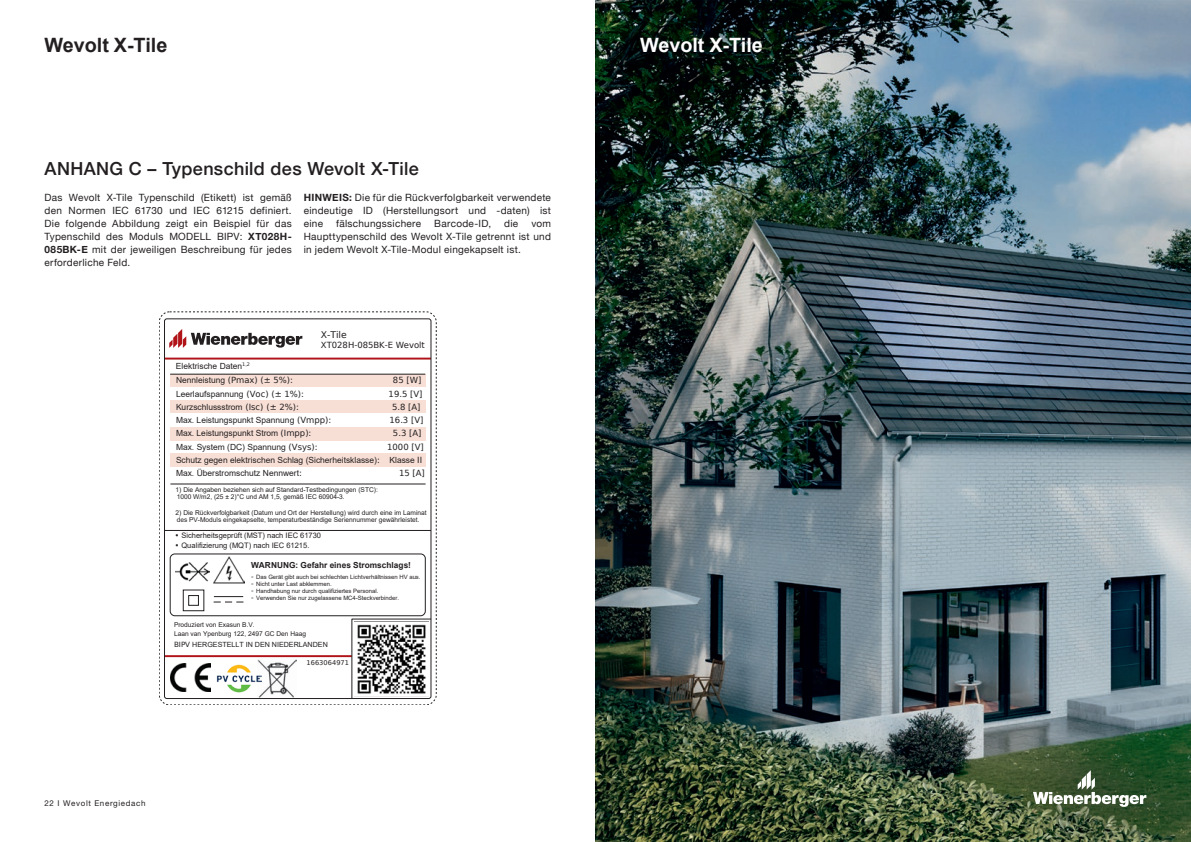
<style>
.page{position:relative;width:1191px;height:842px;background:#fff}
.page>*{position:absolute;margin:0;border:0;box-sizing:border-box;transform-origin:0 0}
.t1{font:700 19.8px "Arial";color:#231f20}
.t2{font:700 19.8px "Arial";color:#fff}
.t3{font:500 18px "Helvetica Neue";letter-spacing:.02em;color:#231f20}
.t4{font:10px/13px "Helvetica Neue";letter-spacing:.025em;color:#231f20;text-align:justify}
.t5{font:9.2px "DejaVu Sans";color:#231f20}
.t6{font:8.4px/14.5px "Arial";color:#231f20}
.t7{font:8.4px "DejaVu Sans";letter-spacing:.005em;color:#231f20}
.t8{font:700 8.3px "Arial";color:#231f20}
.t9{font:8px "Helvetica Neue LT Pro";letter-spacing:.08em;color:#231f20}
.t10{font:7.5px "Arial";color:#231f20}
.t11{font:7.1px "Arial";color:#231f20}
.t12{font:6.6px/7.6px "Arial";color:#231f20}
.t13{font:6.6px "DejaVu Sans";letter-spacing:.005em;color:#231f20}
.t14{font:5.9px "Arial";color:#231f20}
.s1{font-weight:700}
.s2{font-family:"DejaVu Sans"}
.s3{font-family:"DejaVu Sans";font-size:7.3px}
</style>
<div class="page">
<svg style="left:159px;top:312px;width:278px;height:393px"></svg>
<div style="left:170px;top:554px;width:255px;height:62px;border:1px solid #231f20;border-radius:4px"></div>
<img style="left:258px;top:659px;width:38px;height:38px">
<img style="left:354px;top:621px;width:75px;height:75px">
<img style="left:216px;top:665px;width:46px;height:28px">
<img style="left:595px;top:0;width:596px;height:842px">
<div style="left:986px;top:727px;width:205px;height:115px;background:#231f20;opacity:.5"></div>
<svg style="left:1033px;top:770px;width:113px;height:37px"></svg>
<h1 class="t1" style="left:45px;top:32px;width:124px">Wevolt X-Tile</h1>
<h1 class="t2" style="left:640px;top:32px;width:124px">Wevolt X-Tile</h1>
<h2 class="t3" style="left:45px;top:154px;width:375px">ANHANG C – Typenschild des Wevolt X-Tile</h2>
<p class="t4" style="left:45px;top:191px;width:249px">Das Wevolt X-Tile Typenschild (Etikett) ist gemäß den Normen IEC 61730 und IEC 61215 definiert.<br>Die folgende Abbildung zeigt ein Beispiel für das Typenschild des Moduls MODELL BIPV: <span class="s1">XT028H-085BK-E</span> mit der jeweiligen Beschreibung für jedes erforderliche Feld.</p>
<p class="t4" style="left:304px;top:191px;width:249px"><span class="s1">HINWEIS:</span> Die für die Rückverfolgbarkeit verwendete eindeutige ID (Herstellungsort und -daten) ist eine</p>
<p class="t4" style="left:336px;top:217px;width:87px">fälschungssichere</p>
<p class="t4" style="left:434px;top:217px;width:58px">Barcode-ID,</p>
<p class="t4" style="left:504px;top:217px;width:16px">die</p>
<p class="t4" style="left:304px;top:217px;width:249px;text-indent:227px">vom Haupttypenschild des Wevolt X-Tile getrennt ist und in jedem Wevolt X-Tile-Modul eingekapselt ist.</p>
<p class="t6" style="left:176px;top:359px;width:119px">Elektrische Daten<sup>1,2<br></sup>Nennleistung <span class="s2">(Pmax) (± 5%):</span></p>
<p class="t6" style="left:176px;top:386px;width:129px">Leerlaufspannung <span class="s2">(Voc) (± 1%):</span></p>
<p class="t6" style="left:176px;top:400px;width:124px">Kurzschlussstrom <span class="s2">(Isc) (± 2%):</span></p>
<p class="t5" style="left:321px;top:331px;width:27px">X-Tile</p>
<p class="t7" style="left:321px;top:342px;width:105px">XT028H-085BK-E Wevolt</p>
<p class="t7" style="left:393px;top:377px;width:30px">85 [W]</p>
<p class="t7" style="left:388px;top:391px;width:35px">19.5 [V]</p>
<p class="t7" style="left:392px;top:403px;width:30px">5.8 [A]</p>
<p class="t6" style="left:176px;top:413px;width:157px">Max. Leistungspunkt Spannung <span class="s2">(Vmpp):</span></p>
<p class="t6" style="left:176px;top:426px;width:137px">Max. Leistungspunkt Strom <span class="s2">(Impp):</span></p>
<p class="t7" style="left:389px;top:416px;width:35px">16.3 [V]</p>
<p class="t7" style="left:393px;top:430px;width:30px">5.3 [A]</p>
<p class="t6" style="left:176px;top:439px;width:143px">Max. System (DC) Spannung <span class="s2">(Vsys):</span></p>
<p class="t7" style="left:387px;top:443px;width:38px">1000 [V]</p>
<p class="t6" style="left:176px;top:453px;width:248px;line-height:13.3px">Schutz gegen elektrischen Schlag (Sicherheitsklasse)<span class="s2">:</span> Klasse <span class="s2">II<br></span>Max. Überstromschutz Nennwert<span class="s2">:</span></p>
<p class="t7" style="left:399px;top:470px;width:27px">15 [A]</p>
<p class="t12" style="left:175px;top:485px;width:204px">1) Die Angaben beziehen sich auf Standard-Testbedingungen (STC):<br>1000 W/m2, (25 ± 2)°C und AM 1,5, gemäß IEC 60904-3.</p>
<p class="t12" style="left:175px;top:508px;width:253px">2) Die Rückverfolgbarkeit (Datum und Ort der Herstellung) wird durch eine im Laminat des PV-Moduls eingekapselte, temperaturbeständige Seriennummer gewährleistet.</p>
<p class="t10" style="left:175px;top:530px;width:148px"><span class="s2">•</span> Sicherheitsgeprüft (MST) nach IEC 61730</p>
<p class="t10" style="left:175px;top:540px;width:136px"><span class="s2">•</span> Qualifizierung (MQT) nach IEC 61215.</p>
<p class="t8" style="left:251px;top:559px;width:161px">WARNUNG: Gefahr eines Stromschlags!</p>
<p class="t14" style="left:251px;top:572px;width:171px"><span class="s3">-</span> Das Gerät gibt auch bei schlechten Lichtverhältnissen HV aus.</p>
<p class="t14" style="left:251px;top:580px;width:82px"><span class="s3">-</span> Nicht unter Last abklemmen.</p>
<p class="t14" style="left:251px;top:587px;width:129px"><span class="s3">-</span> Handhabung nur durch qualifiziertes Personal.</p>
<p class="t14" style="left:251px;top:594px;width:149px"><span class="s3">-</span> Verwenden Sie nur zugelassene MC4-Steckverbinder.</p>
<p class="t12" style="left:174px;top:620px;width:134px;line-height:8.8px">Produziert von Exasun B.V.<br>Laan van Ypenburg 122, 2497 GC Den Haag</p>
<p class="t11" style="left:174px;top:639px;width:155px"><span class="s2">BIPV</span> HERGESTELLT IN DEN NIEDERLANDEN</p>
<p class="t9" style="left:45px;top:798px;width:103px">22 I Wevolt Energiedach</p>
<p class="t13" style="left:306px;top:660px;width:44px">1663064971</p>
</div>
